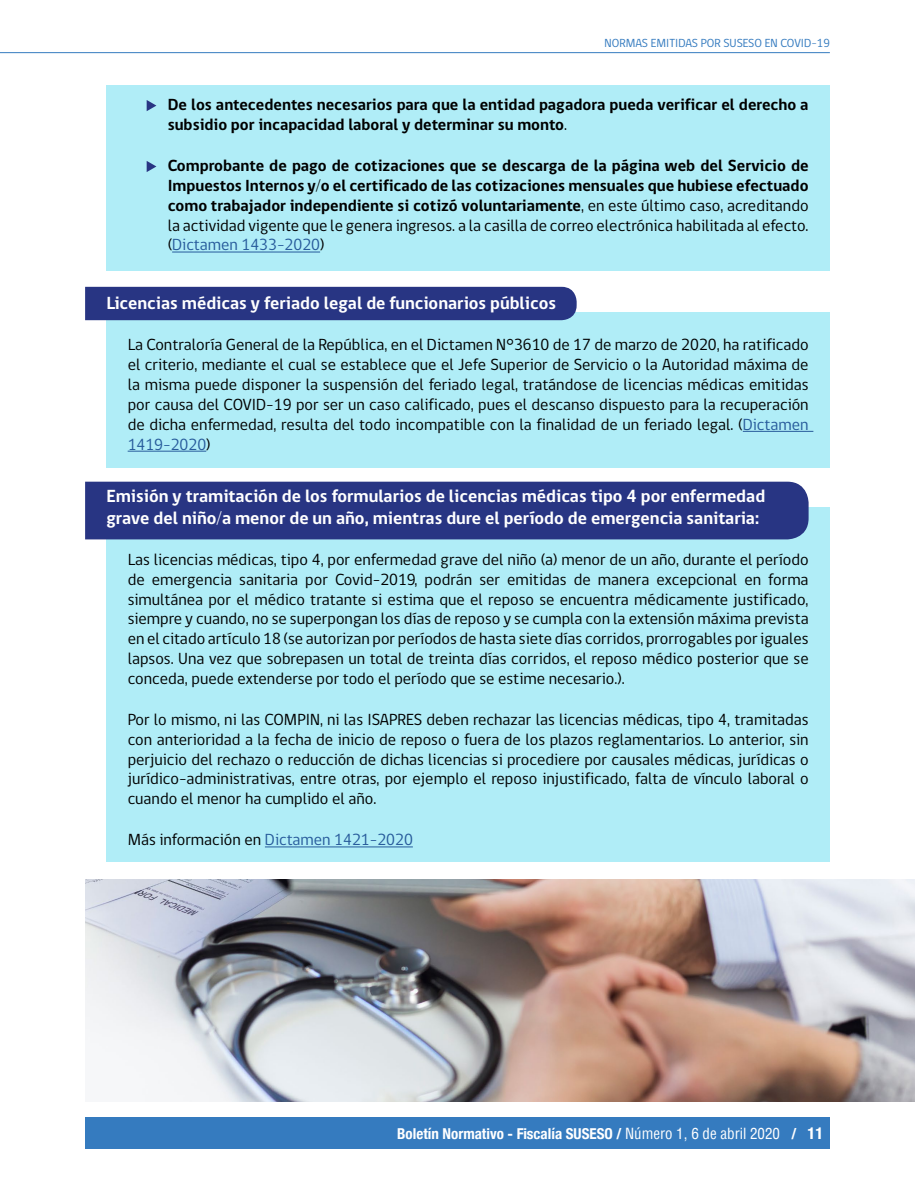
<style>
.page{position:relative;width:915px;height:1187px;background:#fff}
.page>*{position:absolute;margin:0;border:0;box-sizing:border-box;transform-origin:0 0}
.t1{font:700 18px/21.6px "gob CL";color:#fff}
.t2{font:16.5px/19.8px "gob CL";color:#000;text-align:justify}
.t3{font:700 16.5px/19.8px "gob CL";color:#000}
.t4{font:16.5px "gob CL";color:#275b9b}
.t5{font:700 condensed 15px "Helvetica Neue";color:#fff}
.t6{font:12px "gob CL";color:#357bbf}
.s1{font-weight:400}
.s2{font-weight:400;color:#275b9b}
.s3{color:#275b9b}
.s4{color:#000}
.s5{font-family:"Helvetica";font-weight:400}
.s6{font-size:16.5px}
</style>
<div class="page">
<div style="left:85px;top:1116px;width:744px;height:32px;background:#357bbf"></div>
<hr style="left:0;top:52px;width:829px;height:1px;background:#357bbf">
<div style="left:106px;top:85px;width:723px;height:186px;background:#b0edf7"></div>
<hr style="left:172px;top:251px;width:148px;height:1px;background:#275b9b">
<svg style="left:147px;top:100px;width:9px;height:11px"></svg>
<svg style="left:147px;top:161px;width:9px;height:11px"></svg>
<div style="left:106px;top:312px;width:723px;height:155px;background:#b0edf7"></div>
<div style="left:85px;top:287px;width:491px;height:33px;background:#283583"></div>
<hr style="left:742px;top:431px;width:71px;height:1px;background:#275b9b">
<hr style="left:128px;top:450px;width:78px;height:1px;background:#275b9b">
<div style="left:106px;top:507px;width:723px;height:354px;background:#b0edf7"></div>
<div style="left:85px;top:481px;width:723px;height:58px;background:#283583"></div>
<hr style="left:265px;top:846px;width:148px;height:1px;background:#275b9b">
<img style="left:85px;top:879px;width:829px;height:222px">
<p class="t6" style="left:604px;top:35px;width:227px">NORMAS EMITIDAS POR SUSESO EN COVID-19</p>
<p class="t3" style="left:168px;top:95px;width:642px">De los antecedentes necesarios para que la entidad pagadora pueda verificar el derecho a subsidio por incapacidad laboral y determinar su monto<span class="s1">.</span></p>
<p class="t3" style="left:168px;top:156px;width:642px;text-align:justify">Comprobante de pago de cotizaciones que se descarga de la página web del Servicio de Impuestos Internos y/o el certificado de las cotizaciones mensuales que hubiese efectuado como trabajador independiente si cotizó voluntariamente<span class="s1">, en este último caso, acreditando la actividad vigente que le genera ingresos. a la casilla de correo electrónica habilitada al efecto. (</span><span class="s2">Dictamen 1433-2020</span><span class="s1">)</span></p>
<p class="t1" style="left:106px;top:293px;width:451px">Licencias médicas y feriado legal de funcionarios públicos</p>
<p class="t2" style="left:128px;top:335px;width:682px">La Contraloría General de la República, en el Dictamen N°3610 de 17 de marzo de 2020, ha ratificado el criterio, mediante el cual se establece que el Jefe Superior de Servicio o la Autoridad máxima de la misma puede disponer la suspensión del feriado legal, tratándose de licencias médicas emitidas por causa del COVID-19 por ser un caso calificado, pues el descanso dispuesto para la recuperación de dicha enfermedad, resulta del todo incompatible con la finalidad de un feriado legal. (<span class="s3">Dictamen 1419-2020</span>)</p>
<p class="t1" style="left:106px;top:486px;width:660px">Emisión y tramitación de los formularios de licencias médicas tipo 4 por enfermedad grave del niño/a menor de un año, mientras dure el período de emergencia sanitaria:</p>
<p class="t2" style="left:128px;top:550px;width:682px">Las licencias médicas, tipo 4, por enfermedad grave del niño (a) menor de un año, durante el período de emergencia sanitaria por Covid-2019, podrán ser emitidas de manera excepcional en forma simultánea por el médico tratante si estima que el reposo se encuentra médicamente justificado, siempre y cuando, no se superpongan los días de reposo y se cumpla con la extensión máxima prevista en el citado artículo 18 (se autorizan por períodos de hasta siete días corridos, prorrogables por iguales lapsos. Una vez que sobrepasen un total de treinta días corridos, el reposo médico posterior que se conceda, puede extenderse por todo el período que se estime necesario.).</p>
<p class="t2" style="left:128px;top:710px;width:682px">Por lo mismo, ni las COMPIN, ni las ISAPRES deben rechazar las licencias médicas, tipo 4, tramitadas con anterioridad a la fecha de inicio de reposo o fuera de los plazos reglamentarios. Lo anterior, sin perjuicio del rechazo o reducción de dichas licencias si procediere por causales médicas, jurídicas o jurídico-administrativas, entre otras, por ejemplo el reposo injustificado, falta de vínculo laboral o cuando el menor ha cumplido el año.</p>
<p class="t4" style="left:128px;top:828px;width:286px"><span class="s4">Más información en</span> Dictamen 1421-2020</p>
<p class="t5" style="left:397px;top:1120px;width:427px">Boletín Normativo - Fiscalía SUSESO / <span class="s5">Número 1, 6 de abril 2020</span> / <span class="s6">11</span></p>
</div>
